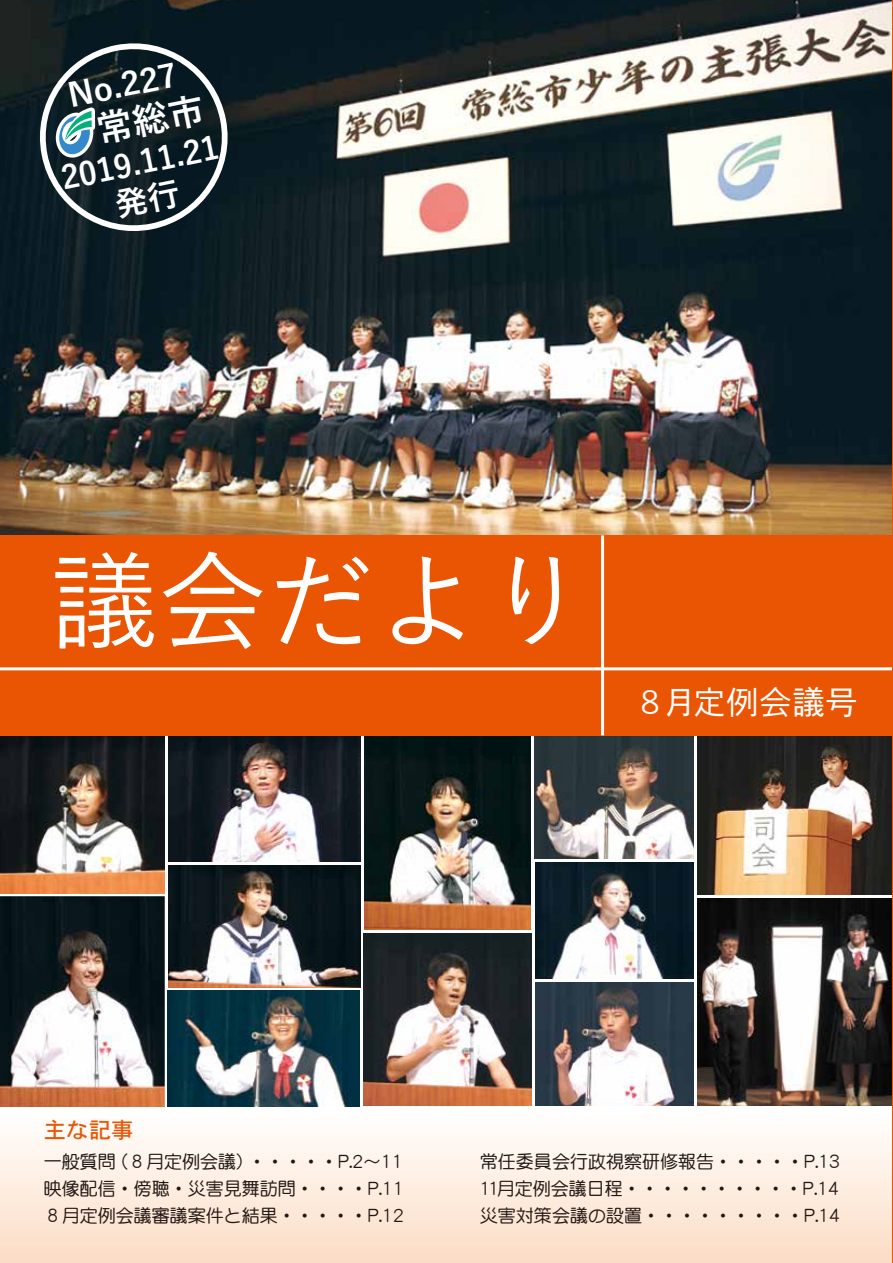
<style>
.page{position:relative;width:893px;height:1263px;background:#fff}
.page>*{position:absolute;margin:0;border:0;box-sizing:border-box;transform-origin:0 0}
.t1{font:33px "DFPHS Gothic CID W3";color:#fff}
.t2{font:700 32.7px/36.9px "Yu Gothic";color:#fff;text-align:center;scale:.95 1}
.t3{font:700 32.7px "Yu Gothic";color:#fff}
.t4{font:22.5px "DFPHS Gothic CID W5";color:#ea5504}
.t5{font:500 18px/27px "DFP Maru Gothic CID";color:#221815}
</style>
<div class="page">
<div style="left:0;top:1106px;width:893px;height:157px;background:linear-gradient(to bottom,#fff,#fbddc4)"></div>
<img style="left:0;top:0;width:892px;height:535px">
<img style="left:535px;top:735px;width:159px;height:124px">
<img style="left:168px;top:735px;width:192px;height:126px">
<img style="left:168px;top:990px;width:192px;height:116px">
<img style="left:0;top:735px;width:164px;height:158px">
<img style="left:0;top:896px;width:165px;height:211px">
<img style="left:168px;top:865px;width:192px;height:122px">
<img style="left:364px;top:933px;width:167px;height:173px">
<img style="left:535px;top:982px;width:158px;height:124px">
<img style="left:364px;top:735px;width:167px;height:194px">
<img style="left:535px;top:863px;width:158px;height:115px">
<img style="left:697px;top:735px;width:195px;height:159px">
<img style="left:697px;top:899px;width:195px;height:206px">
<div style="left:0;top:535px;width:893px;height:200px;background:#ea5504"></div>
<hr style="left:0;top:667px;width:893px;height:3px;background:#fff">
<hr style="left:601px;top:535px;width:3px;height:200px;background:#fff">
<svg style="left:55px;top:552px;width:99px;height:96px"></svg>
<svg style="left:163px;top:552px;width:100px;height:97px"></svg>
<svg style="left:277px;top:557px;width:91px;height:87px"></svg>
<svg style="left:392px;top:557px;width:71px;height:87px"></svg>
<svg style="left:512px;top:557px;width:47px;height:87px"></svg>
<hr style="left:892px;top:0;width:1px;height:1263px;background:#ea5504">
<svg style="left:28px;top:0;width:205px;height:243px"></svg>
<h2 class="t3" style="left:65px;top:78px;width:112px;rotate:-11deg">No.227</h2>
<h2 class="t2" style="left:58px;top:161px;width:170px;rotate:-11deg">2019.11.21発行</h2>
<h1 class="t1" style="left:634px;top:684px;width:226px">８月定例会議号</h1>
<p class="t4" style="left:44px;top:1118px;width:91px">主な記事</p>
<p class="t5" style="left:110px;top:1148px;width:294px">（８月定例会議）・・・・・P.2~11</p>
<p class="t5" style="left:44px;top:1148px;width:362px">一般質問<br>映像配信・傍聴・災害見舞訪問・・・・P.11<br>８月定例会議審議案件と結果・・・・・P.12</p>
<p class="t5" style="left:480px;top:1148px;width:362px;text-align:justify">常任委員会行政視察研修報告・・・・・P.13<br>11月定例会議日程・・・・・・・・・・P.14災害対策会議の設置・・・・・・・・・P.14</p>
</div>
